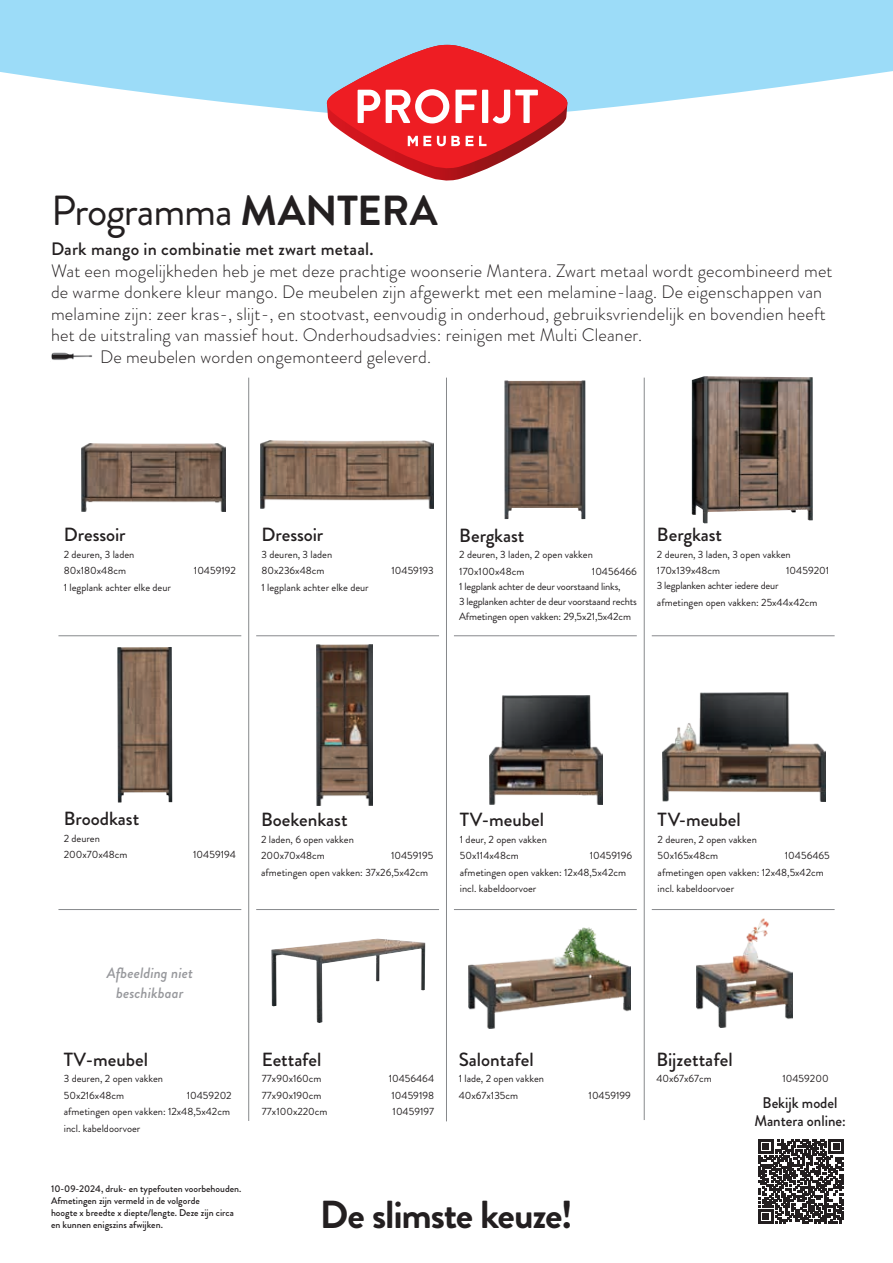
<style>
.page{position:relative;width:893px;height:1263px;background:#fff}
.page>*{position:absolute;margin:0;border:0;box-sizing:border-box;transform-origin:0 0}
.t1{font:42px "Brandon Grotesque";letter-spacing:-.03em;color:#231f20}
.t2{font:700 39px "Brandon Grotesque";letter-spacing:-.03em;color:#231f20}
.t3{font:500 19.05px "Brandon Grotesque";color:#231f20}
.t4{font:300 18px "Brandon Grotesque";letter-spacing:.01em;color:#231f20}
.t5{font:500 18px "Brandon Grotesque";letter-spacing:.01em;color:#231f20}
.t6{font:500 15.45px/17.5px "Brandon Grotesque";color:#231f20;text-align:center;scale:.96 1}
.t7{font:italic 500 15px/19.5px "Brandon Grotesque";letter-spacing:.005em;color:#97989c;text-align:center}
.t8{font:10.5px/16.5px "Brandon Grotesque";color:#231f20}
.t9{font:10.5px/15px "Brandon Grotesque";letter-spacing:-.02em;color:#231f20}
.t10{font:500 9.75px/12px "Brandon Grotesque";color:#231f20}
.s1{font-weight:700}
</style>
<div class="page">
<hr style="left:58px;top:635px;width:183px;height:1px;background:#87898c">
<hr style="left:256px;top:635px;width:183px;height:1px;background:#87898c">
<hr style="left:454px;top:635px;width:183px;height:1px;background:#87898c">
<hr style="left:248px;top:378px;width:1px;height:743px;background:#87898c">
<hr style="left:446px;top:378px;width:1px;height:743px;background:#87898c">
<hr style="left:652px;top:635px;width:183px;height:1px;background:#87898c">
<hr style="left:644px;top:378px;width:1px;height:742px;background:#87898c">
<img style="left:51px;top:352px;width:41px;height:8px">
<hr style="left:58px;top:909px;width:183px;height:1px;background:#87898c">
<hr style="left:256px;top:909px;width:183px;height:1px;background:#87898c">
<hr style="left:454px;top:909px;width:183px;height:1px;background:#87898c">
<hr style="left:652px;top:909px;width:183px;height:1px;background:#87898c">
<img style="left:81px;top:443px;width:145px;height:69px">
<img style="left:316px;top:645px;width:57px;height:160px">
<img style="left:469px;top:928px;width:161px;height:100px">
<img style="left:260px;top:440px;width:174px;height:68px">
<img style="left:489px;top:696px;width:114px;height:109px">
<img style="left:696px;top:918px;width:96px;height:109px">
<img style="left:504px;top:380px;width:81px;height:139px">
<img style="left:662px;top:692px;width:163px;height:109px">
<img style="left:117px;top:647px;width:55px;height:155px">
<img style="left:271px;top:939px;width:154px;height:84px">
<img style="left:692px;top:376px;width:121px;height:147px">
<svg style="left:0;top:0;width:893px;height:113px;background:#aae1f9"></svg>
<svg style="left:326px;top:45px;width:242px;height:136px"></svg>
<svg style="left:759px;top:1139px;width:84px;height:85px"></svg>
<h1 class="t1" style="left:51px;top:182px;width:388px">Programma <span class="s1">MANTERA</span></h1>
<h3 class="t5" style="left:51px;top:236px;width:324px">Dark mango in combinatie met zwart metaal.</h3>
<h3 class="t4" style="left:51px;top:258px;width:783px">Wat een mogelijkheden heb je met deze prachtige woonserie Mantera. Zwart metaal wordt gecombineerd met</h3>
<h3 class="t4" style="left:51px;top:280px;width:773px">de warme donkere kleur mango. De meubelen zijn afgewerkt met een melamine-laag. De eigenschappen van</h3>
<h3 class="t4" style="left:51px;top:301px;width:776px">melamine zijn: zeer kras-, slijt-, en stootvast, eenvoudig in onderhoud, gebruiksvriendelijk en bovendien heeft</h3>
<h3 class="t4" style="left:51px;top:323px;width:593px">het de uitstraling van massief hout. Onderhoudsadvies: reinigen met Multi Cleaner.</h3>
<h3 class="t4" style="left:100px;top:344px;width:333px">De meubelen worden ongemonteerd geleverd.</h3>
<h3 class="t3" style="left:64px;top:522px;width:63px">Dressoir</h3>
<p class="t8" style="left:64px;top:546px;width:72px">2 deuren, 3 laden<br>80x180x48cm</p>
<p class="t8" style="left:64px;top:579px;width:109px">1 legplank achter elke deur</p>
<p class="t8" style="left:194px;top:563px;width:44px">10459192</p>
<h3 class="t3" style="left:261px;top:522px;width:63px">Dressoir</h3>
<p class="t8" style="left:261px;top:546px;width:72px">3 deuren, 3 laden<br>80x236x48cm</p>
<p class="t8" style="left:261px;top:579px;width:109px">1 legplank achter elke deur</p>
<p class="t8" style="left:392px;top:563px;width:44px">10459193</p>
<h3 class="t3" style="left:459px;top:522px;width:67px">Bergkast</h3>
<p class="t8" style="left:459px;top:546px;width:135px">2 deuren, 3 laden, 2 open vakken<br>170x100x48cm</p>
<p class="t9" style="left:459px;top:564px;width:179px;text-indent:133px">10456466<br>1 legplank achter de deur voorstaand links,<br>3 legplanken achter de deur voorstaand rechts Afmetingen open vakken: 29,5x21,5x42cm</p>
<h3 class="t3" style="left:657px;top:522px;width:67px">Bergkast</h3>
<p class="t8" style="left:657px;top:546px;width:135px">2 deuren, 3 laden, 3 open vakken<br>170x139x48cm</p>
<p class="t8" style="left:786px;top:563px;width:44px">10459201</p>
<p class="t8" style="left:657px;top:578px;width:162px">3 legplanken achter iedere deur afmetingen open vakken: 25x44x42cm</p>
<h3 class="t3" style="left:64px;top:805px;width:77px">Broodkast</h3>
<p class="t8" style="left:64px;top:830px;width:65px">2 deuren<br>200x70x48cm</p>
<p class="t8" style="left:193px;top:846px;width:44px">10459194</p>
<h3 class="t3" style="left:261px;top:806px;width:88px">Boekenkast</h3>
<p class="t8" style="left:261px;top:831px;width:94px">2 laden, 6 open vakken<br>200x70x48cm</p>
<p class="t8" style="left:261px;top:847px;width:174px;text-indent:130px">10459195 afmetingen open vakken: 37x26,5x42cm</p>
<h3 class="t3" style="left:460px;top:806px;width:86px">TV-meubel</h3>
<p class="t8" style="left:460px;top:831px;width:88px">1 deur, 2 open vakken<br>50x114x48cm</p>
<p class="t8" style="left:460px;top:847px;width:174px;text-indent:130px">10459196 afmetingen open vakken: 12x48,5x42cm incl. kabeldoorvoer</p>
<h3 class="t3" style="left:658px;top:806px;width:85px">TV-meubel</h3>
<p class="t8" style="left:658px;top:831px;width:101px">2 deuren, 2 open vakken<br>50x165x48cm</p>
<p class="t8" style="left:658px;top:847px;width:174px;text-indent:127px">10456465 afmetingen open vakken: 12x48,5x42cm incl. kabeldoorvoer</p>
<h3 class="t7" style="left:107px;top:963px;width:88px">Afbeelding niet beschikbaar</h3>
<h3 class="t3" style="left:64px;top:1046px;width:86px">TV-meubel</h3>
<p class="t8" style="left:64px;top:1070px;width:101px">3 deuren, 2 open vakken<br>50x216x48cm</p>
<p class="t8" style="left:64px;top:1087px;width:169px;text-indent:123px">10459202 afmetingen open vakken: 12x48,5x42cm incl. kabeldoorvoer</p>
<h3 class="t3" style="left:262px;top:1046px;width:61px">Eettafel</h3>
<p class="t8" style="left:262px;top:1070px;width:61px">77x90x160cm</p>
<p class="t8" style="left:389px;top:1070px;width:47px">10456464</p>
<p class="t8" style="left:262px;top:1087px;width:61px">77x90x190cm</p>
<p class="t8" style="left:392px;top:1087px;width:44px">10459198</p>
<p class="t8" style="left:262px;top:1103px;width:67px">77x100x220cm</p>
<p class="t8" style="left:393px;top:1103px;width:43px">10459197</p>
<h3 class="t3" style="left:459px;top:1046px;width:77px">Salontafel</h3>
<p class="t8" style="left:459px;top:1070px;width:87px">1 lade, 2 open vakken<br>40x67x135cm</p>
<p class="t8" style="left:589px;top:1087px;width:44px">10459199</p>
<p class="t10" style="left:51px;top:1182px;width:192px">10-09-2024, druk- en typefouten voorbehouden.<br>Afmetingen zijn vermeld in de volgorde<br>hoogte x breedte x diepte/lengte. Deze zijn circa en kunnen enigszins afwijken.</p>
<h2 class="t2" style="left:320px;top:1187px;width:255px">De slimste keuze!</h2>
<h3 class="t3" style="left:656px;top:1046px;width:78px">Bijzettafel</h3>
<p class="t8" style="left:656px;top:1070px;width:57px">40x67x67cm</p>
<p class="t8" style="left:782px;top:1070px;width:48px">10459200</p>
<h3 class="t6" style="left:754px;top:1094px;width:97px">Bekijk model<br>Mantera online:</h3>
</div>
